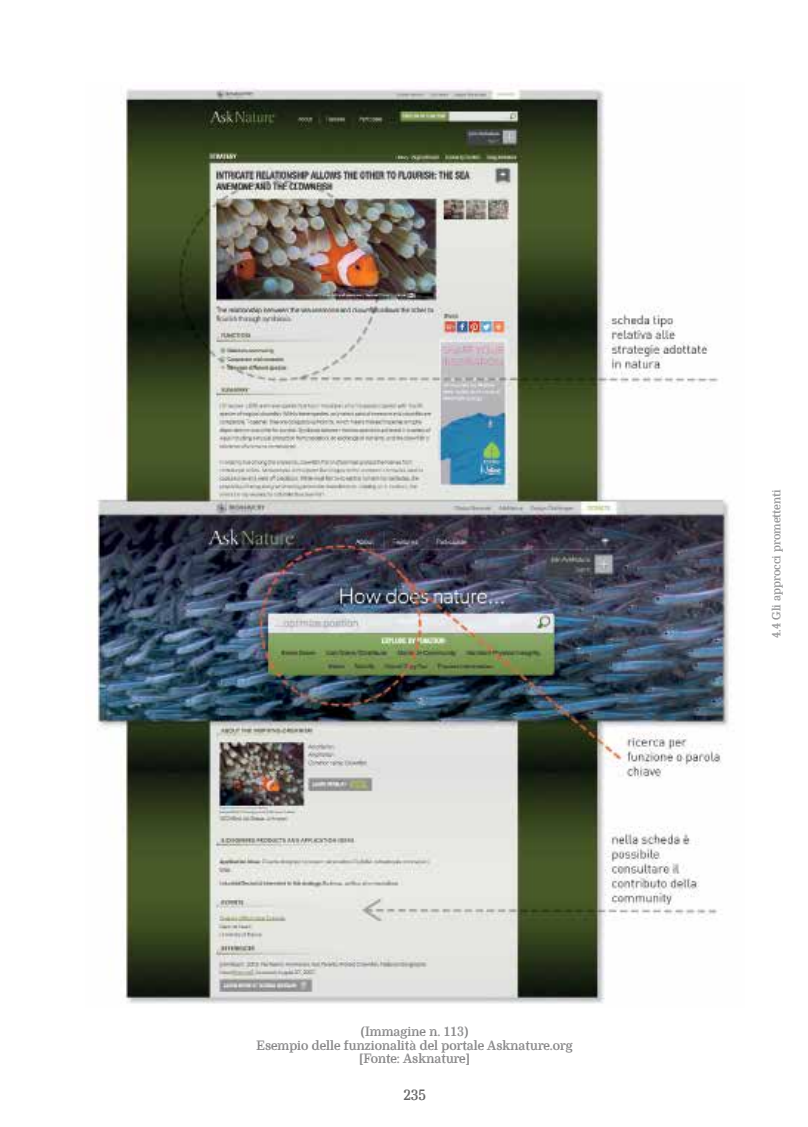
<style>
.page{position:relative;width:808px;height:1127px;background:#fff}
.page>*{position:absolute;margin:0;border:0;box-sizing:border-box;transform-origin:0 0}
.t1{font:15px "Ryman";color:#000}
.t2{font:13.5px/13.5px "Ryman";color:#414042;text-align:center}
.t3{font:12px "Ryman";color:#58595b}
</style>
<div class="page">
<img style="left:96px;top:82px;width:634px;height:922px">
<p class="t2" style="left:256px;top:1025px;width:318px">(Immagine n. 113)<br>Esempio delle funzionalità del portale Asknature.org [Fonte: Asknature]</p>
<p class="t1" style="left:403px;top:1087px;width:24px">235</p>
<p class="t3" style="left:769px;top:638px;width:150px;rotate:-90deg">4.4 Gli approcci promettenti</p>
</div>
